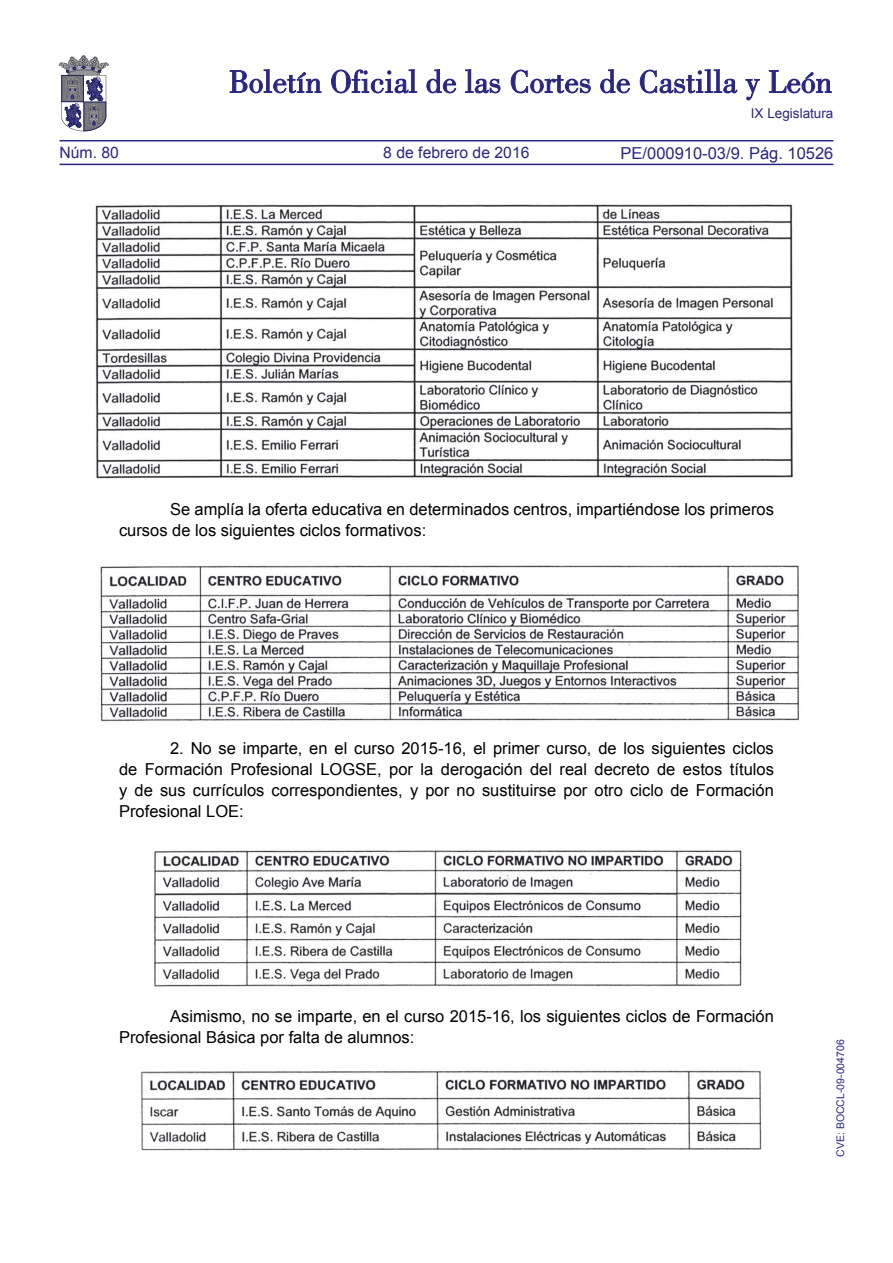
<style>
.page{position:relative;width:893px;height:1263px;background:#fff}
.page>*{position:absolute;margin:0;border:0;box-sizing:border-box;transform-origin:0 0}
.t1{font:16.5px/21px "Arial";color:#000}
.t2{font:16.5px "Arial";color:#292780}
.t3{font:15.75px "Arial";color:#292780}
.t4{font:13.5px "Arial";color:#292780}
.t5{font:10.5px "Arial";color:#292780}
</style>
<div class="page">
<hr style="left:60px;top:164px;width:773px;height:1px;background:#292780">
<hr style="left:60px;top:140px;width:773px;height:1px;background:#292780">
<svg style="left:230px;top:69px;width:91px;height:24px"></svg>
<svg style="left:331px;top:69px;width:86px;height:24px"></svg>
<svg style="left:426px;top:69px;width:30px;height:24px"></svg>
<svg style="left:465px;top:69px;width:35px;height:24px"></svg>
<svg style="left:511px;top:70px;width:80px;height:23px"></svg>
<svg style="left:600px;top:69px;width:30px;height:24px"></svg>
<svg style="left:640px;top:69px;width:97px;height:24px"></svg>
<svg style="left:745px;top:79px;width:15px;height:21px"></svg>
<svg style="left:769px;top:70px;width:62px;height:23px"></svg>
<svg style="left:59px;top:55px;width:49px;height:76px"></svg>
<img style="left:95px;top:204px;width:698px;height:275px">
<img style="left:100px;top:565px;width:700px;height:157px">
<img style="left:154px;top:850px;width:588px;height:137px">
<img style="left:141px;top:1070px;width:621px;height:81px">
<p class="t3" style="left:60px;top:142px;width:61px">Núm. 80</p>
<p class="t3" style="left:383px;top:142px;width:148px">8 de febrero de 2016</p>
<p class="t4" style="left:751px;top:105px;width:84px">IX Legislatura</p>
<p class="t2" style="left:621px;top:142px;width:214px">PE/000910-03/9. Pág. 10526</p>
<p class="t1" style="left:119px;top:498px;width:656px;text-indent:51px">Se amplía la oferta educativa en determinados centros, impartiéndose los primeros cursos de los siguientes ciclos formativos:</p>
<p class="t1" style="left:119px;top:738px;width:656px;text-align:justify;text-indent:51px">2. No se imparte, en el curso 2015-16, el primer curso, de los siguientes ciclos de Formación Profesional LOGSE, por la derogación del real decreto de estos títulos y de sus currículos correspondientes, y por no sustituirse por otro ciclo de Formación Profesional LOE:</p>
<p class="t1" style="left:119px;top:1006px;width:656px;text-indent:51px">Asimismo, no se imparte, en el curso 2015-16, los siguientes ciclos de Formación<br>Profesional Básica por falta de alumnos:</p>
<p class="t5" style="left:834px;top:1157px;width:119px;rotate:-90deg">CVE: BOCCL-09-004706</p>
</div>
